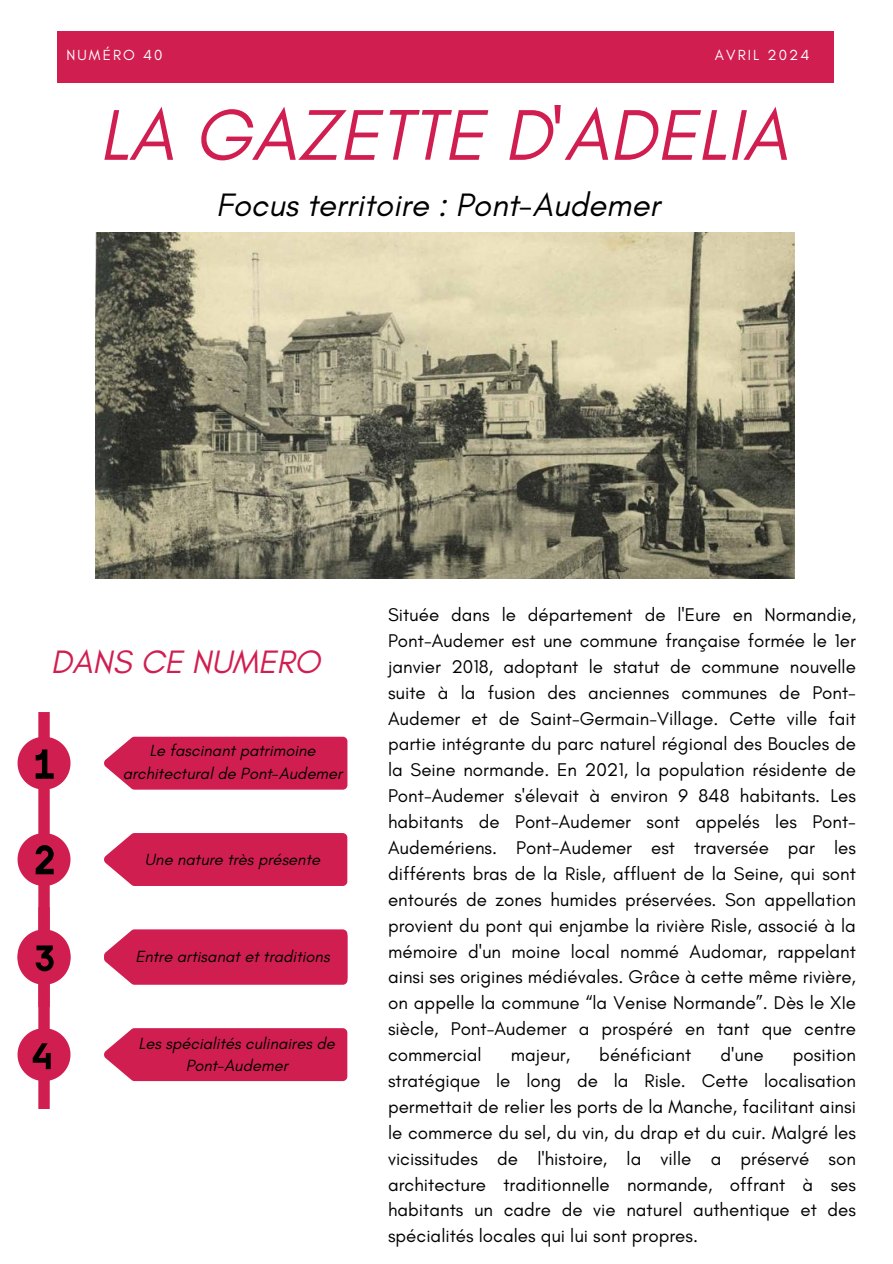
<style>
.page{position:relative;width:893px;height:1264px;background:#fff}
.page>*{position:absolute;margin:0;border:0;box-sizing:border-box;transform-origin:0 0}
.t1{font:italic 73.05px "Glacial Indifference";color:#d11e50}
.t2{font:italic 33px "Glacial Indifference";color:#000}
.t3{font:italic 33px "Glacial Indifference";color:#d11e50}
.t4{font:18.75px/25.8px "Glacial Indifference";color:#000;text-align:justify}
.t5{font:italic 16.5px/22.5px "Glacial Indifference";color:#000;text-align:center}
.t6{font:14.85px "Glacial Indifference";letter-spacing:.14em;color:#fff}
</style>
<div class="page">
<div style="left:57px;top:31px;width:776px;height:51px;background:#d11e50"></div>
<svg style="left:18px;top:712px;width:329px;height:195px"></svg>
<svg style="left:18px;top:907px;width:329px;height:201px"></svg>
<svg style="left:36px;top:749px;width:18px;height:29px"></svg>
<svg style="left:36px;top:845px;width:18px;height:29px"></svg>
<svg style="left:36px;top:945px;width:18px;height:26px"></svg>
<svg style="left:33px;top:1043px;width:18px;height:26px"></svg>
<img style="left:96px;top:233px;width:698px;height:346px">
<h5 class="t6" style="left:66px;top:46px;width:98px">NUMÉRO 40</h5>
<h5 class="t6" style="left:715px;top:46px;width:96px">AVRIL 2024</h5>
<p class="t1" style="left:99px;top:90px;width:690px">LA GAZETTE D'ADELIA</p>
<h1 class="t2" style="left:216px;top:184px;width:445px">Focus territoire : Pont-Audemer</h1>
<h3 class="t3" style="left:51px;top:641px;width:271px">DANS CE NUMERO</h3>
<p class="t5" style="left:123px;top:739px;width:221px">Le fascinant patrimoine architectural de Pont-Audemer</p>
<p class="t5" style="left:145px;top:848px;width:177px">Une nature très présente</p>
<p class="t5" style="left:135px;top:945px;width:196px">Entre artisanat et traditions</p>
<p class="t5" style="left:139px;top:1031px;width:198px">Les spécialités culinaires de<br>Pont-Audemer</p>
<h2 class="t4" style="left:388px;top:601px;width:469px">Située dans le département de l'Eure en Normandie, Pont-Audemer est une commune française formée le 1er janvier 2018, adoptant le statut de commune nouvelle suite à la fusion des anciennes communes de Pont-Audemer et de Saint-Germain-Village. Cette ville fait partie intégrante du parc naturel régional des Boucles de la Seine normande. En 2021, la population résidente de Pont-Audemer s'élevait à environ 9 848 habitants. Les habitants de Pont-Audemer sont appelés les Pont-Audemériens. Pont-Audemer est traversée par les différents bras de la Risle, affluent de la Seine, qui sont entourés de zones humides préservées. Son appellation provient du pont qui enjambe la rivière Risle, associé à la mémoire d'un moine local nommé Audomar, rappelant ainsi ses origines médiévales. Grâce à cette même rivière, on appelle la commune “la Venise Normande”. Dès le XIe siècle, Pont-Audemer a prospéré en tant que centre commercial</h2>
<h2 class="t4" style="left:511px;top:1041px;width:61px">majeur,</h2>
<h2 class="t4" style="left:599px;top:1041px;width:93px">bénéficiant</h2>
<h2 class="t4" style="left:720px;top:1041px;width:45px">d'une</h2>
<h2 class="t4" style="left:388px;top:1041px;width:469px;text-indent:405px">position stratégique le long de la Risle. Cette localisation permettait de relier les ports de la Manche, facilitant ainsi le commerce du sel, du vin, du drap et du cuir. Malgré les vicissitudes de l'histoire, la ville a préservé son architecture traditionnelle normande, offrant à ses habitants un cadre de vie naturel authentique et des spécialités locales qui lui sont propres.</h2>
</div>
